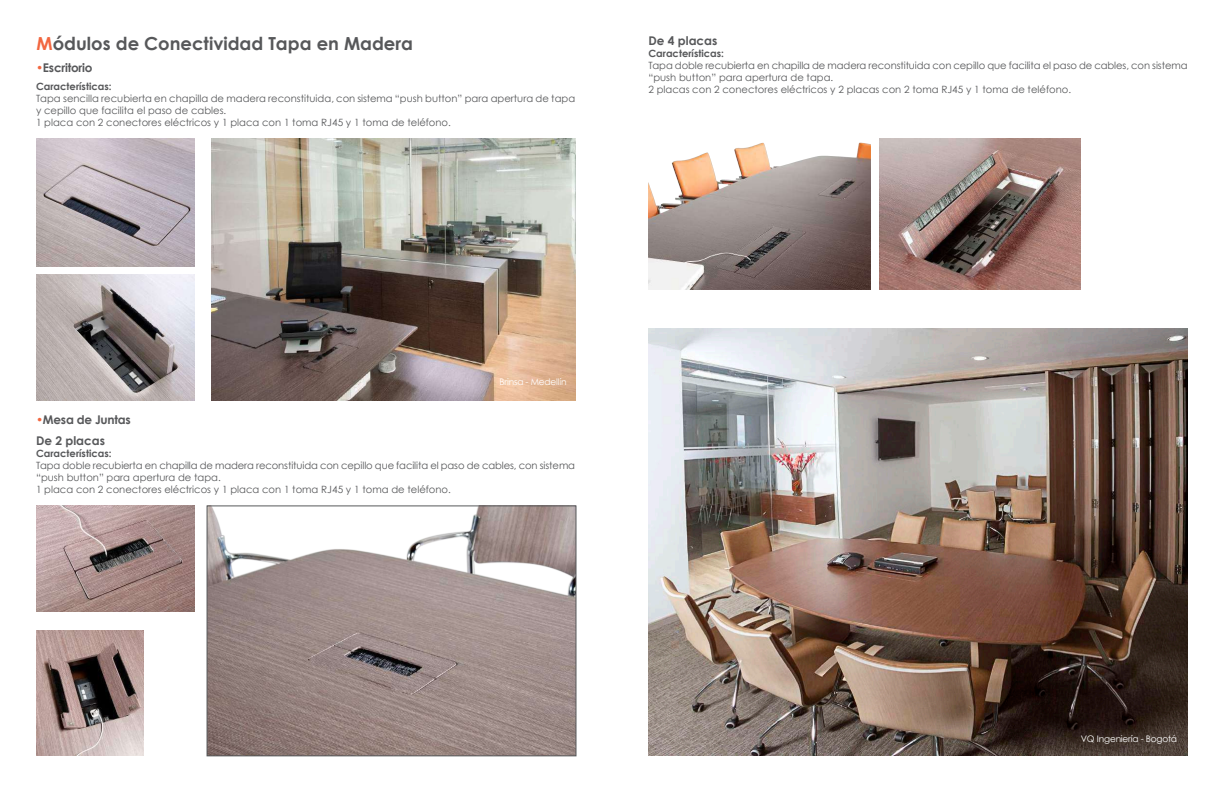
<style>
.page{position:relative;width:1224px;height:792px;background:#fff}
.page>*{position:absolute;margin:0;border:0;box-sizing:border-box;transform-origin:0 0}
.t1{font:700 18px "Century Gothic";color:#57585a}
.t2{font:700 12px "Century Gothic";letter-spacing:-.02em;color:#57585a}
.t3{font:700 12px "Century Gothic";color:#57585a}
.t4{font:10px/12px "Century Gothic";color:#57585a}
.t5{font:700 10px "Century Gothic";color:#57585a}
.t6{font:9px "Century Gothic";letter-spacing:-.02em;color:#fff}
.s1{color:#f26740}
</style>
<div class="page">
<img style="left:648px;top:329px;width:540px;height:427px">
<img style="left:212px;top:138px;width:364px;height:262px">
<img style="left:36px;top:630px;width:108px;height:126px">
<img style="left:36px;top:506px;width:158px;height:105px">
<img style="left:37px;top:138px;width:157px;height:129px">
<img style="left:37px;top:275px;width:157px;height:125px">
<img style="left:648px;top:142px;width:222px;height:147px">
<img style="left:880px;top:138px;width:201px;height:151px">
<img style="left:209px;top:508px;width:365px;height:246px">
<div style="left:207px;top:506px;width:369px;height:250px;border:1px solid #57585a"></div>
<h1 class="t1" style="left:37px;top:29px;width:378px"><span class="s1">M</span>ódulos de Conectividad Tapa en Madera</h1>
<p class="t5" style="left:36px;top:78px;width:77px">Características:</p>
<p class="t4" style="left:36px;top:92px;width:541px">Tapa sencilla recubierta en chapilla de madera reconstituida, con sistema “push button” para apertura de tapa y cepillo que facilita el paso de cables.<br>1 placa con 2 conectores eléctricos y 1 placa con 1 toma RJ45 y 1 toma de teléfono.</p>
<p class="t2" style="left:36px;top:58px;width:58px"><span class="s1">•</span>Escritorio</p>
<p class="t3" style="left:648px;top:32px;width:71px">De 4 placas</p>
<p class="t5" style="left:648px;top:46px;width:77px">Características:</p>
<p class="t4" style="left:648px;top:59px;width:541px">Tapa doble recubierta en chapilla de madera reconstituida con cepillo que facilita el paso de cables, con sistema “push button” para apertura de tapa.<br>2 placas con 2 conectores eléctricos y 2 placas con 2 toma RJ45 y 1 toma de teléfono.</p>
<p class="t2" style="left:36px;top:411px;width:96px"><span class="s1">•</span>Mesa de Juntas</p>
<p class="t6" style="left:500px;top:376px;width:68px">Brinsa - Medellín</p>
<p class="t3" style="left:36px;top:432px;width:71px">De 2 placas</p>
<p class="t5" style="left:36px;top:446px;width:77px">Características:</p>
<p class="t4" style="left:36px;top:459px;width:541px">Tapa doble recubierta en chapilla de madera reconstituida con cepillo que facilita el paso de cables, con sistema “push button” para apertura de tapa.<br>1 placa con 2 conectores eléctricos y 1 placa con 1 toma RJ45 y 1 toma de teléfono.</p>
<p class="t6" style="left:1081px;top:733px;width:98px">VQ Ingeniería - Bogotá</p>
</div>
